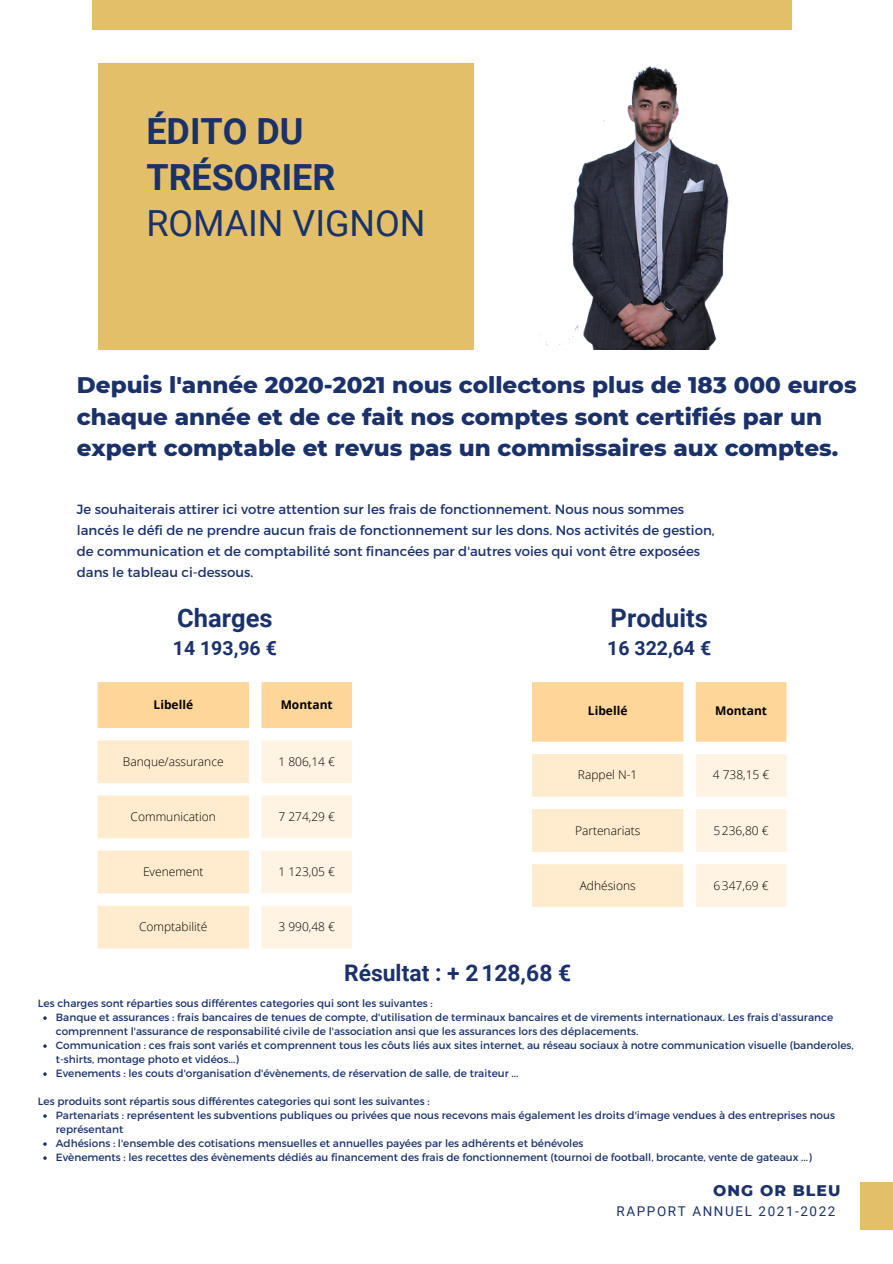
<style>
.page{position:relative;width:893px;height:1264px;background:#fff}
.page>*{position:absolute;margin:0;border:0;box-sizing:border-box;transform-origin:0 0}
.t1{font:700 36px/46px "Roboto";color:#1a316a}
.t2{font:700 25.5px "Roboto";color:#1a316a}
.t3{font:800 23.1px/31.5px "Montserrat";color:#1a316a}
.t4{font:700 22.8px "Roboto";color:#1a316a}
.t5{font:700 19.5px "Roboto";color:#1a316a}
.t6{font:800 15.75px "Montserrat";letter-spacing:.07em;color:#1a316a}
.t7{font:13.5px "Roboto";letter-spacing:.12em;color:#1a316a}
.t8{font:13.35px/21.1px "Montserrat";color:#1a316a}
.t9{font:300 12px "Open Sans";color:#000}
.t10{font:700 12px "Open Sans";color:#000}
.t11{font:10.5px/14px "Montserrat";color:#1a316a}
.s1{font-weight:400}
</style>
<div class="page">
<div style="left:860px;top:1181px;width:32px;height:48px;background:#e3bf6a"></div>
<img style="left:540px;top:66px;width:189px;height:283px">
<div style="left:98px;top:64px;width:375px;height:285px;background:#e3bf6a"></div>
<div style="left:93px;top:0;width:698px;height:30px;background:#e3bf6a"></div>
<div style="left:532px;top:682px;width:254px;height:59px;background:#ffd699"></div>
<svg style="left:532px;top:754px;width:151px;height:153px"></svg>
<svg style="left:696px;top:754px;width:90px;height:153px"></svg>
<div style="left:98px;top:682px;width:254px;height:46px;background:#ffd699"></div>
<svg style="left:98px;top:740px;width:151px;height:208px"></svg>
<svg style="left:261px;top:740px;width:91px;height:208px"></svg>
<svg style="left:43px;top:1016px;width:4px;height:3px"></svg>
<svg style="left:43px;top:1044px;width:4px;height:3px"></svg>
<svg style="left:43px;top:1072px;width:4px;height:3px"></svg>
<svg style="left:43px;top:1114px;width:4px;height:3px"></svg>
<svg style="left:43px;top:1142px;width:4px;height:3px"></svg>
<svg style="left:43px;top:1156px;width:4px;height:3px"></svg>
<p class="t1" style="left:146px;top:108px;width:280px">ÉDITO DU<br>TRÉSORIER<br><span class="s1">ROMAIN VIGNON</span></p>
<p class="t3" style="left:77px;top:369px;width:781px">Depuis l'année 2020-2021 nous collectons plus de 183 000 euros chaque année et de ce fait nos comptes sont certifiés par un expert comptable et revus pas un commissaires aux comptes.</p>
<p class="t8" style="left:77px;top:498px;width:639px">Je souhaiterais attirer ici votre attention sur les frais de fonctionnement. Nous nous sommes lancés le défi de ne prendre aucun frais de fonctionnement sur les dons. Nos activités de gestion, de communication et de comptabilité sont financées par d'autres voies qui vont être exposées dans le tableau ci-dessous.</p>
<p class="t2" style="left:177px;top:603px;width:97px">Charges</p>
<p class="t5" style="left:173px;top:637px;width:105px">14 193,96 €</p>
<p class="t10" style="left:154px;top:696px;width:41px">Libellé</p>
<p class="t10" style="left:281px;top:696px;width:54px">Montant</p>
<p class="t9" style="left:123px;top:753px;width:102px">Banque/assurance</p>
<p class="t9" style="left:278px;top:753px;width:58px">1 806,14 €</p>
<p class="t9" style="left:131px;top:808px;width:87px">Communication</p>
<p class="t9" style="left:278px;top:808px;width:58px">7 274,29 €</p>
<p class="t9" style="left:143px;top:863px;width:62px">Evenement</p>
<p class="t9" style="left:278px;top:863px;width:58px">1 123,05 €</p>
<p class="t9" style="left:139px;top:918px;width:70px">Comptabilité</p>
<p class="t9" style="left:278px;top:918px;width:58px">3 990,48 €</p>
<p class="t2" style="left:610px;top:603px;width:99px">Produits</p>
<p class="t5" style="left:607px;top:637px;width:105px">16 322,64 €</p>
<p class="t10" style="left:588px;top:702px;width:41px">Libellé</p>
<p class="t10" style="left:715px;top:702px;width:54px">Montant</p>
<p class="t9" style="left:578px;top:766px;width:61px">Rappel N-1</p>
<p class="t9" style="left:712px;top:766px;width:58px">4 738,15 €</p>
<p class="t9" style="left:575px;top:821px;width:67px">Partenariats</p>
<p class="t9" style="left:713px;top:821px;width:57px">5236,80 €</p>
<p class="t9" style="left:579px;top:876px;width:57px">Adhésions</p>
<p class="t9" style="left:713px;top:876px;width:57px">6347,69 €</p>
<p class="t4" style="left:344px;top:960px;width:228px">Résultat : + 2128,68 €</p>
<p class="t11" style="left:56px;top:1009px;width:778px">Banque et assurances : frais bancaires de tenues de compte, d'utilisation de terminaux bancaires et de virements internationaux. Les frais d'assurance comprennent l'assurance de responsabilité civile de l'association ansi que les assurances lors des déplacements.</p>
<p class="t11" style="left:56px;top:1037px;width:799px">Communication : ces frais sont variés et comprennent tous les côuts liés aux sites internet, au réseau sociaux à notre communication visuelle (banderoles, t-shirts, montage photo et vidéos...)</p>
<p class="t11" style="left:56px;top:1065px;width:464px">Evenements : les couts d'organisation d'évènements, de réservation de salle, de traiteur ...</p>
<p class="t11" style="left:56px;top:1107px;width:780px">Partenariats : représentent les subventions publiques ou privées que nous recevons mais également les droits d'image vendues à des entreprises nous représentant</p>
<p class="t11" style="left:56px;top:1135px;width:529px">Adhésions : l'ensemble des cotisations mensuelles et annuelles payées par les adhérents et bénévoles</p>
<p class="t11" style="left:56px;top:1149px;width:757px">Evènements : les recettes des évènements dédiés au financement des frais de fonctionnement (tournoi de football, brocante, vente de gateaux ...)</p>
<p class="t11" style="left:38px;top:995px;width:396px">Les charges sont réparties sous différentes categories qui sont les suivantes :</p>
<p class="t11" style="left:38px;top:1093px;width:393px">Les produits sont répartis sous différentes categories qui sont les suivantes :</p>
<p class="t6" style="left:713px;top:1180px;width:129px">ONG OR BLEU</p>
<p class="t7" style="left:616px;top:1203px;width:220px">RAPPORT ANNUEL 2021-2022</p>
</div>
